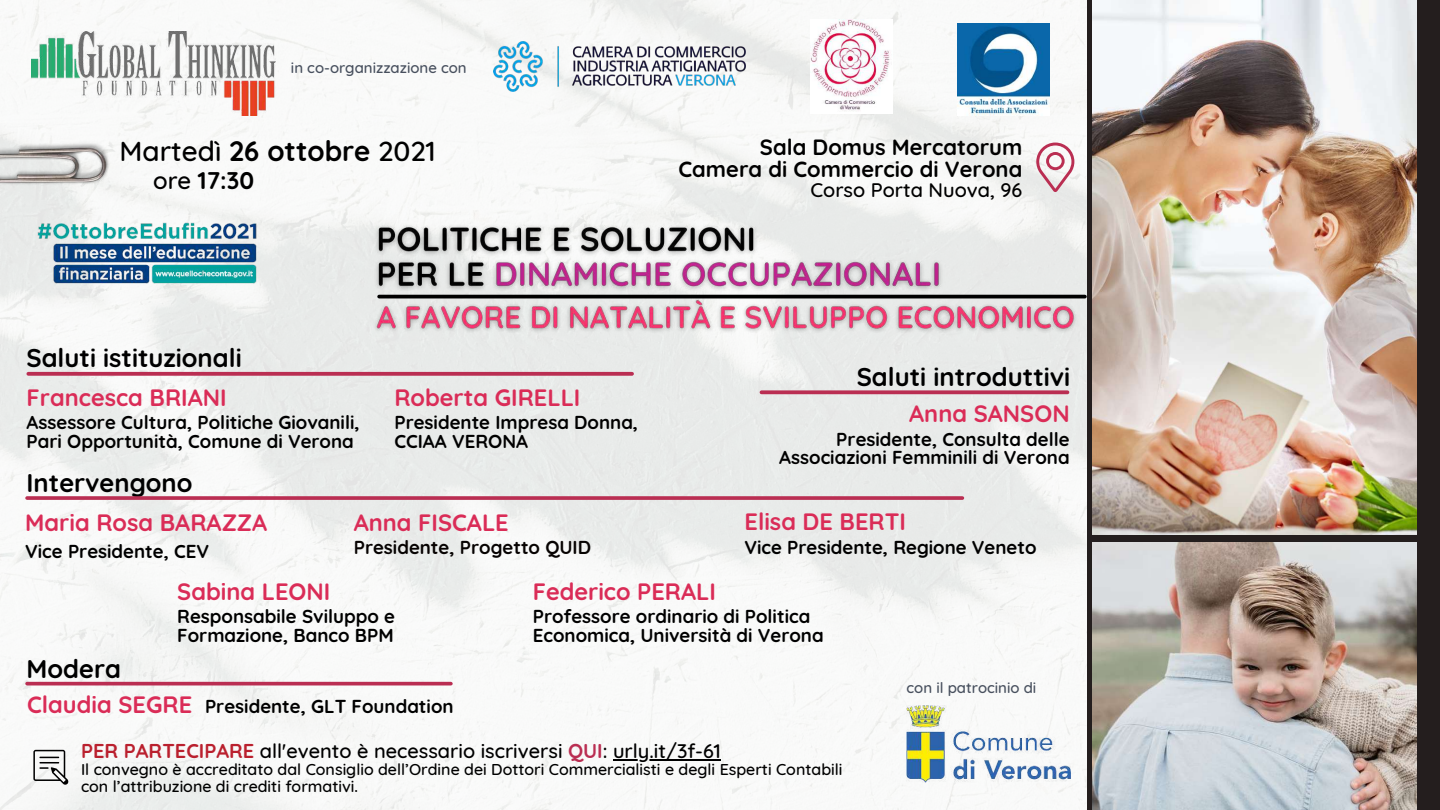
<style>
.page{position:relative;width:1440px;height:810px;background:#fff}
.page>*{position:absolute;margin:0;border:0;box-sizing:border-box;transform-origin:0 0}
.t1{font:500 28px "Quicksand";color:#000}
.t2{font:700 25.6px "Quicksand";color:#000}
.t3{font:700 24px "Quicksand";color:#000}
.t4{font:700 23.6px "Quicksand";color:#da2c57}
.t5{font:700 22px/21.8px "Quicksand";color:#000;text-align:right}
.t6{font:500 20px "Quicksand";color:#000}
.t7{font:700 18.7px/18.4px "Quicksand";color:#000}
.t8{font:700 18.7px "Quicksand";color:#070302}
.t9{font:500 16px/17.2px "Quicksand";color:#000}
.t10{font:500 15px "Quicksand";color:#48505e}
.s1{font-weight:700}
.s2{font-weight:500}
.s3{font-weight:700;color:#ba202e}
.s4{font-weight:700;color:#ba2e52}
</style>
<div class="page">
<img style="left:0;top:0;width:1087px;height:810px">
<div style="left:1087px;top:0;width:353px;height:810px;background:#241e1e"></div>
<img style="left:1092px;top:0;width:324px;height:535px">
<img style="left:1092px;top:542px;width:324px;height:268px">
<svg style="left:1036px;top:143px;width:38px;height:49px"></svg>
<img style="left:32px;top:32px;width:243px;height:83px">
<img style="left:0;top:141px;width:111px;height:45px">
<svg style="left:28px;top:372px;width:604px;height:4px;background:#bd3a5c"></svg>
<svg style="left:761px;top:390px;width:306px;height:4px"></svg>
<svg style="left:27px;top:496px;width:935px;height:4px;background:#bd3d5e"></svg>
<svg style="left:27px;top:682px;width:424px;height:4px;background:#c14766"></svg>
<img style="left:31px;top:215px;width:233px;height:76px">
<img style="left:494px;top:42px;width:252px;height:49px">
<img style="left:907px;top:705px;width:164px;height:78px">
<img style="left:958px;top:24px;width:91px;height:91px">
<img style="left:810px;top:19px;width:82px;height:95px">
<svg style="left:33px;top:750px;width:36px;height:35px"></svg>
<img style="left:370px;top:291px;width:717px;height:53px">
<img style="left:369px;top:210px;width:590px;height:93px">
<hr style="left:613px;top:759px;width:108px;height:2px;background:#000">
<p class="t10" style="left:291px;top:58px;width:177px">in co-organizzazione con</p>
<h1 class="t1" style="left:120px;top:133px;width:318px">Martedì <span class="s1">26 ottobre</span> 2021</h1>
<p class="t3" style="left:153px;top:165px;width:102px"><span class="s2">ore</span> 17:30</p>
<p class="t5" style="left:678px;top:136px;width:345px">Sala Domus Mercatorum<br>Camera di Commercio di Verona</p>
<p class="t6" style="left:811px;top:177px;width:213px">Corso Porta Nuova, 96</p>
<h2 class="t2" style="left:26px;top:342px;width:217px">Saluti istituzionali</h2>
<p class="t4" style="left:27px;top:382px;width:202px">Francesca BRIANI</p>
<p class="t7" style="left:27px;top:413px;width:335px">Assessore Cultura, Politiche Giovanili,<br>Pari Opportunità, Comune di Verona</p>
<h2 class="t2" style="left:27px;top:466px;width:167px">Intervengono</h2>
<p class="t4" style="left:394px;top:382px;width:188px">Roberta GIRELLI</p>
<p class="t7" style="left:394px;top:413px;width:245px">Presidente Impresa Donna,<br>CCIAA VERONA</p>
<h2 class="t2" style="left:857px;top:360px;width:215px">Saluti introduttivi</h2>
<p class="t4" style="left:909px;top:399px;width:162px">Anna SANSON</p>
<p class="t7" style="left:779px;top:430px;width:292px;text-align:right">Presidente, Consulta delle<br>Associazioni Femminili di Verona</p>
<p class="t4" style="left:745px;top:507px;width:163px">Elisa DE BERTI</p>
<p class="t7" style="left:745px;top:538px;width:293px">Vice Presidente, Regione Veneto</p>
<p class="t4" style="left:25px;top:507px;width:244px">Maria Rosa BARAZZA</p>
<p class="t7" style="left:25px;top:542px;width:185px">Vice Presidente, CEV</p>
<p class="t4" style="left:177px;top:576px;width:155px">Sabina LEONI</p>
<p class="t7" style="left:177px;top:607px;width:219px">Responsabile Sviluppo e<br>Formazione, Banco BPM</p>
<p class="t4" style="left:354px;top:507px;width:157px">Anna FISCALE</p>
<p class="t8" style="left:354px;top:536px;width:239px">Presidente, Progetto QUID</p>
<p class="t4" style="left:533px;top:576px;width:185px">Federico PERALI</p>
<p class="t7" style="left:533px;top:607px;width:292px">Professore ordinario di Politica<br>Economica, Università di Verona</p>
<h2 class="t2" style="left:27px;top:653px;width:96px">Modera</h2>
<p class="t4" style="left:27px;top:690px;width:167px">Claudia SEGRE</p>
<p class="t7" style="left:205px;top:697px;width:250px">Presidente, GLT Foundation</p>
<p class="t6" style="left:81px;top:738px;width:641px"><span class="s3">PER PARTECIPARE</span> all'evento è necessario iscriversi <span class="s4">QUI</span>: urly.it/3f-61</p>
<p class="t9" style="left:81px;top:760px;width:763px">Il convegno è accreditato dal Consiglio dell’Ordine dei Dottori Commercialisti e degli Esperti Contabili con l’attribuzione di crediti formativi.</p>
<p class="t10" style="left:907px;top:678px;width:131px">con il patrocinio di</p>
</div>
